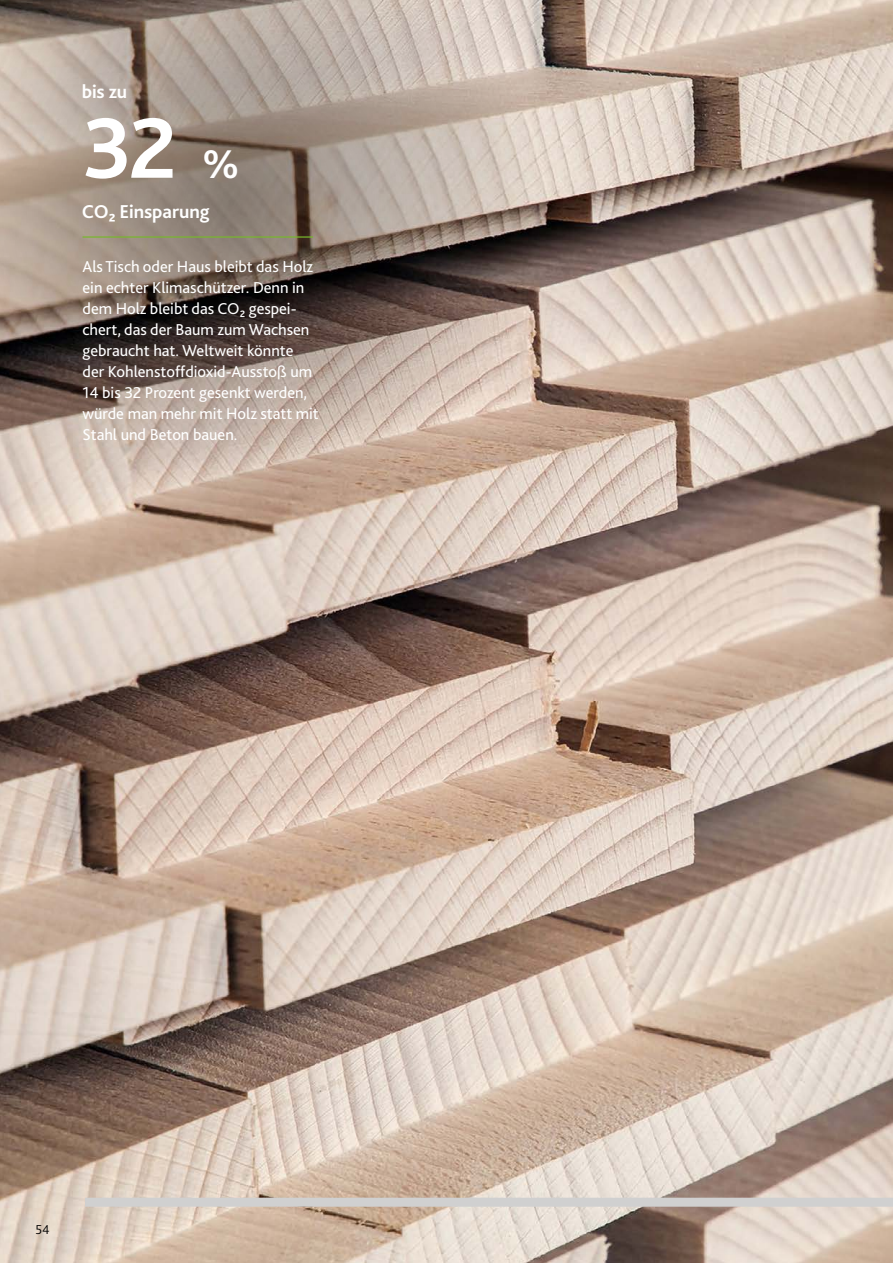
<style>
.page{position:relative;width:893px;height:1263px;background:#fff}
.page>*{position:absolute;margin:0;border:0;box-sizing:border-box;transform-origin:0 0}
.t1{font:700 90px "Bliss 2";color:#fff}
.t2{font:700 19.5px "Bliss 2";letter-spacing:-.005em;color:#fff}
.t3{font:16.5px/21px "Bliss 2";letter-spacing:-.005em;color:#fff}
.t4{font:300 13.5px "Bliss 2";color:#000}
.s1{font-size:42px}
</style>
<div class="page">
<img style="left:0;top:0;width:893px;height:1263px">
<svg style="left:0;top:0;width:540px;height:514px;background:#a39388"></svg>
<div style="left:85px;top:1198px;width:808px;height:9px;background:#d0d0d0"></div>
<hr style="left:83px;top:236px;width:230px;height:2px;background:#76b82a">
<p class="t2" style="left:82px;top:80px;width:47px">bis zu</p>
<h1 class="t1" style="left:83px;top:92px;width:159px">32 <span class="s1">%</span></h1>
<p class="t2" style="left:82px;top:199px;width:129px">CO₂ Einsparung</p>
<p class="t3" style="left:83px;top:256px;width:238px">Als Tisch oder Haus bleibt das Holz ein echter Klimaschützer. Denn in dem Holz bleibt das CO₂ gespei&shy;chert, das der Baum zum Wachsen gebraucht hat. Weltweit könnte der Kohlenstoffdioxid-Ausstoß um<br>14 bis 32 Prozent gesenkt werden, würde man mehr mit Holz statt mit<br>Stahl und Beton bauen.</p>
<p class="t4" style="left:35px;top:1220px;width:16px">54</p>
</div>
